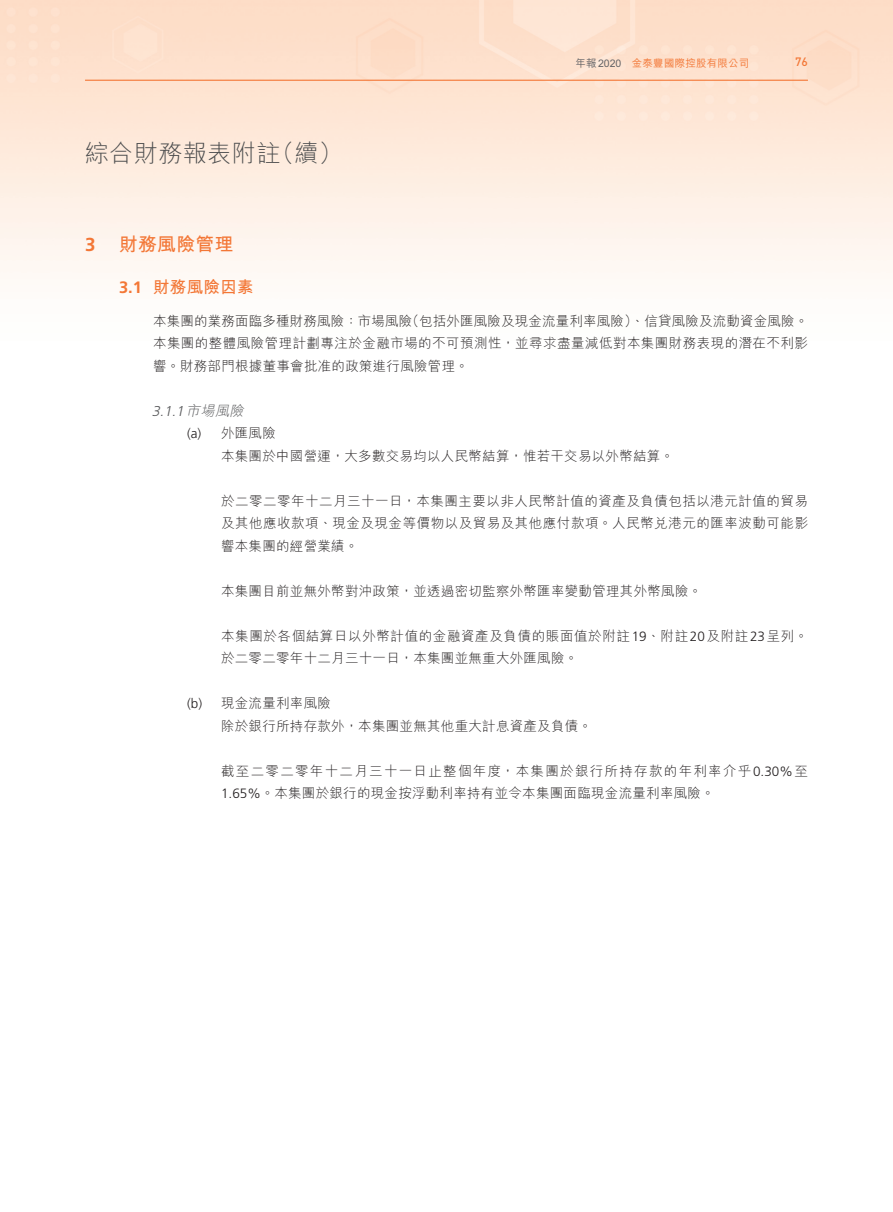
<style>
.page{position:relative;width:893px;height:1212px;background:#fff}
.page>*{position:absolute;margin:0;border:0;box-sizing:border-box;transform-origin:0 0}
.t1{font:300 24px "M Hei HK";letter-spacing:.02em;color:#4b4c4d}
._01_H1{font:700 18.75px "M Hei HK";letter-spacing:.02em;color:#f37736}
._01_H1-2{font:700 18.75px "Frutiger LT Std";color:#f37736}
._02_H2{font:700 16.5px "M Hei HK";letter-spacing:.02em;color:#f37736}
._02_H2-2{font:700 16.5px "Frutiger LT Std";color:#f37736}
._03_H3{font:italic 300 14.25px "Frutiger LT Std";color:#57585a}
._00_txt{font:300 13.5px/22.5px "M Hei HK";letter-spacing:.02em;color:#231f20}
._00_txt-2{font:300 13.5px/22.5px "M Hei HK";letter-spacing:.095em;color:#231f20}
._00_txt-3{font:300 13.5px/22.5px "M Hei HK";letter-spacing:.045em;color:#231f20}
._00_txt-4{font:300 13.5px "Frutiger LT Std";color:#231f20}
.t2{font:500 12px "DIN";color:#f37736}
.t3{font:500 10.5px "M Hei HK";letter-spacing:.02em;color:#f37736}
.t4{font:500 10.5px "M Hei HK";color:#636366}
.s1{font-family:"M Hei HK"}
.s2{font-family:"Frutiger LT Std"}
</style>
<div class="page">
<hr style="left:85px;top:80px;width:723px;height:1px;background:#f37736">
<h1 class="t1" style="left:270px;top:141px;width:73px">（續(</h1>
<h1 class="t1" style="left:85px;top:141px;width:197px">綜合財務報表附註</h1>
<p class="_01_H1-2" style="left:85px;top:233px;width:12px">3</p>
<p class="_01_H1" style="left:119px;top:230px;width:116px">財務風險管理</p>
<p class="_02_H2-2" style="left:119px;top:277px;width:24px">3.1</p>
<p class="_02_H2" style="left:153px;top:275px;width:102px">財務風險因素</p>
<p class="t4" style="left:575px;top:55px;width:47px">年報2020</p>
<p class="t3" style="left:632px;top:55px;width:119px">金泰豐國際控股有限公司</p>
<p class="t2" style="left:795px;top:54px;width:14px">76</p>
<p class="_00_txt" style="left:406px;top:309px;width:404px">（包括外匯風險及現金流量利率風險）、信貸風險及流動資金風險。</p>
<p class="_00_txt" style="left:153px;top:309px;width:656px">本集團的業務面臨多種財務風險：市場風險<br>本集團的整體風險管理計劃專注於金融市場的不可預測性，並尋求盡量減低對本集團財務表現的潛在不利影響。財務部門根據董事會批准的政策進行風險管理。</p>
<p class="_03_H3" style="left:152px;top:403px;width:96px">3.1.1<span class="s1">市場風險</span></p>
<p class="_00_txt" style="left:221px;top:422px;width:56px">外匯風險</p>
<p class="_00_txt-4" style="left:187px;top:426px;width:16px">)a(</p>
<p class="_00_txt-4" style="left:187px;top:696px;width:17px">)b(</p>
<p class="_00_txt" style="left:221px;top:444px;width:454px">本集團於中國營運，大多數交易均以人民幣結算，惟若干交易以外幣結算。</p>
<p class="_00_txt" style="left:221px;top:489px;width:588px;text-align:justify">於二零二零年十二月三十一日，本集團主要以非人民幣計值的資產及負債包括以港元計值的貿易及其他應收款項、現金及現金等價物以及貿易及其他應付款項。人民幣兌港元的匯率波動可能影響本集團的經營業績。</p>
<p class="_00_txt" style="left:221px;top:579px;width:482px">本集團目前並無外幣對沖政策，並透過密切監察外幣匯率變動管理其外幣風險。</p>
<p class="_00_txt-3" style="left:221px;top:624px;width:588px">本集團於各個結算日以外幣計值的金融資產及負債的賬面值於附註<span class="s2">19</span>、附註<span class="s2">20</span>及附註<span class="s2">23</span>呈列。於二零二零年十二月三十一日，本集團並無重大外匯風險。</p>
<p class="_00_txt" style="left:221px;top:692px;width:111px">現金流量利率風險</p>
<p class="_00_txt" style="left:221px;top:714px;width:372px">除於銀行所持存款外，本集團並無其他重大計息資產及負債。</p>
<p class="_00_txt-2" style="left:221px;top:759px;width:588px">截至二零二零年十二月三十一日止整個年度，本集團於銀行所持存款的年利率介乎<span class="s2">0.30%</span>至<br><span class="s2">1.65%</span>。本集團於銀行的現金按浮動利率持有並令本集團面臨現金流量利率風險。</p>
</div>
